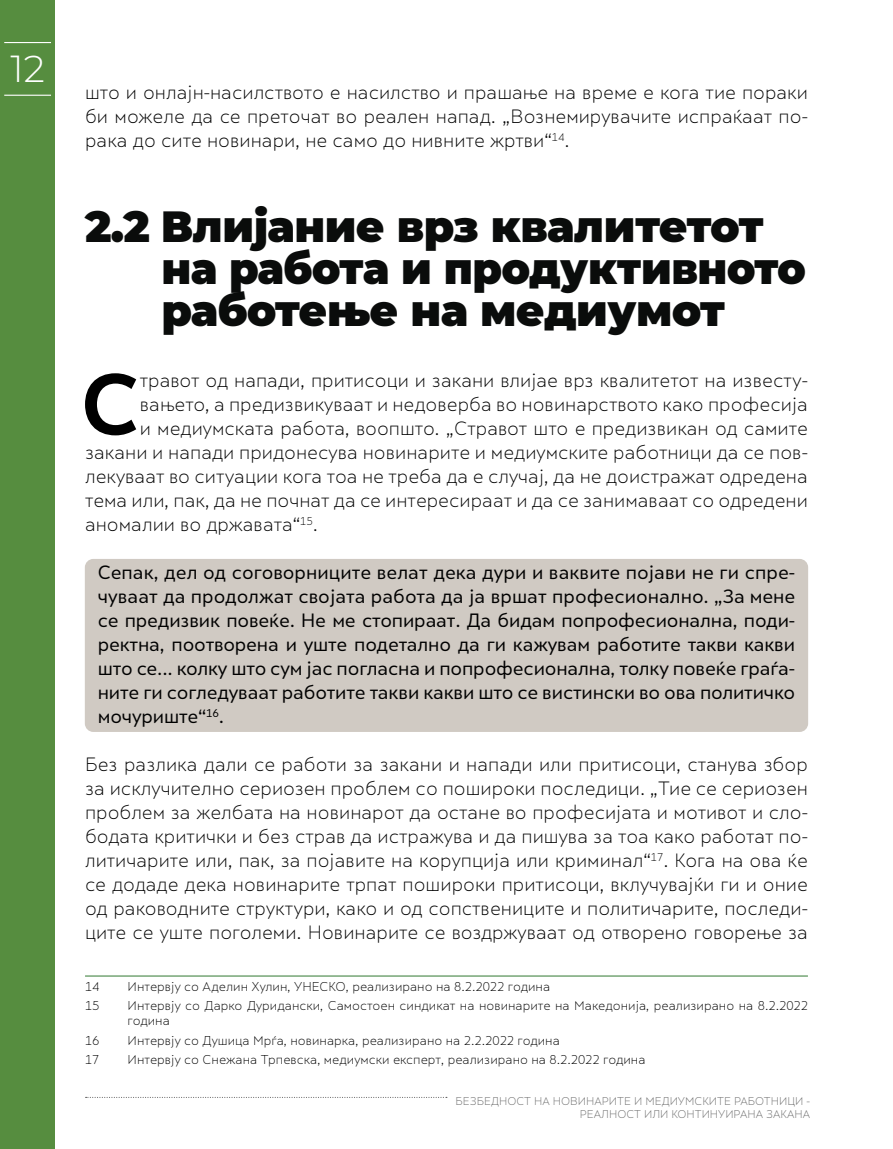
<style>
.page{position:relative;width:893px;height:1149px;background:#fff}
.page>*{position:absolute;margin:0;border:0;box-sizing:border-box;transform-origin:0 0}
.t1{font:700 81.6px "Skola Sans";color:#000}
.t2{font:900 43.5px/42px "Montserrat";letter-spacing:-.01em;color:#0a0c0b}
.t3{font:300 37.5px "Montserrat";color:#fff}
.t4{font:300 18px/24px "Skola Sans";color:#000;text-align:justify}
.t5{font:18px/24px "Skola Sans";letter-spacing:-.01em;color:#000;text-align:justify}
.Paragraph_Style_1{font:300 12px/15px "Skola Sans";color:#000}
.t6{font:300 10.5px/13.5px "Skola Sans";color:#666;text-align:right}
</style>
<div class="page">
<div style="left:0;top:0;width:55px;height:1148px;background:#568d3f"></div>
<hr style="left:4px;top:42px;width:47px;height:1px;background:#fff">
<hr style="left:4px;top:95px;width:47px;height:1px;background:#fff">
<div style="left:85px;top:558px;width:723px;height:173px;background:#d0cac3;border-radius:9px"></div>
<hr style="left:85px;top:974px;width:723px;height:2px;background:#76a676">
<h3 class="t3" style="left:10px;top:43px;width:36px">12</h3>
<p class="t4" style="left:85px;top:80px;width:724px">што и онлајн-насилството е насилство и прашање на време е кога тие пораки би можеле да се преточат во реален напад. „Вознемирувачите испраќаат по&shy;рака до сите новинари, не само до нивните жртви“<sup>14</sup>.</p>
<p class="t2" style="left:162px;top:203px;width:645px;text-indent:-77px">2.2 Влиjание врз квалитетот на работа и продуктивното работење на медиумот</p>
<p class="t1" style="left:81px;top:354px;width:60px">С</p>
<p class="t4" style="left:140px;top:368px;width:670px">травот од напади, притисоци и закани влијае врз квалитетот на известу-</p>
<p class="t4" style="left:140px;top:392px;width:669px">вањето, а предизвикуваат и недоверба во новинарството како професија</p>
<p class="t4" style="left:140px;top:416px;width:670px">и медиумската работа, воопшто. „Стравот што е предизвикан од самите</p>
<p class="t4" style="left:85px;top:440px;width:724px">закани и напади придонесува новинарите и медиумските работници да се пов-</p>
<p class="t4" style="left:85px;top:464px;width:724px">лекуваат во ситуации кога тоа не треба да е случај, да не доистражат одредена</p>
<p class="t4" style="left:85px;top:488px;width:724px">тема или, пак, да не почнат да се интересираат и да се занимаваат со одредени</p>
<p class="t4" style="left:85px;top:512px;width:234px">аномалии во државата“<sup>15</sup>.</p>
<p class="t5" style="left:98px;top:560px;width:699px">Сепак, дел од соговорниците велат дека дури и ваквите појави не ги спре&shy;чуваат да продолжат својата работа да ја вршат професионално. „За мене се предизвик повеќе. Не ме стопираат. Да бидам попрофесионална, поди&shy;ректна, поотворена и уште подетално да ги кажувам работите такви какви што се... колку што сум јас погласна и попрофесионална, толку повеќе граѓа&shy;ните ги согледуваат работите такви какви што се вистински во ова политичко мочуриште“<sup>16</sup>.</p>
<p class="t4" style="left:85px;top:752px;width:724px">Без разлика дали се работи за закани и напади или притисоци, станува збор за исклучително сериозен проблем со пошироки последици. „Тие се сериозен проблем за желбата на новинарот да остане во професијата и мотивот и сло&shy;бодата критички и без страв да истражува и да пишува за тоа како работат по&shy;литичарите или, пак, за појавите на корупција или криминал“<sup>17</sup>. Кога на ова ќе се додаде дека новинарите трпат пошироки притисоци, вклучувајќи ги и оние од раководните структури, како и од сопствениците и политичарите, последи&shy;ците се уште поголеми. Новинарите се воздржуваат од отворено говорење за</p>
<p class="Paragraph_Style_1" style="left:85px;top:978px;width:16px">14</p>
<p class="Paragraph_Style_1" style="left:128px;top:978px;width:424px">Интервју со Аделин Хулин, УНЕСКО, реализирано на 8.2.2022 година</p>
<p class="Paragraph_Style_1" style="left:85px;top:998px;width:16px">15</p>
<p class="Paragraph_Style_1" style="left:128px;top:998px;width:682px">Интервју со Дарко Дуридански, Самостоен синдикат на новинарите на Македонија, реализирано на 8.2.2022 година</p>
<p class="Paragraph_Style_1" style="left:85px;top:1032px;width:16px">16</p>
<p class="Paragraph_Style_1" style="left:128px;top:1032px;width:434px">Интервју со Душица Мрѓа, новинарка, реализирано на 2.2.2022 година</p>
<p class="Paragraph_Style_1" style="left:85px;top:1051px;width:16px">17</p>
<p class="Paragraph_Style_1" style="left:128px;top:1051px;width:519px">Интервју со Снежана Трпевска, медиумски експерт, реализирано на 8.2.2022 година</p>
<p class="t6" style="left:455px;top:1093px;width:356px">БЕЗБЕДНОСТ НА НОВИНАРИТЕ И МЕДИУМСКИТЕ РАБОТНИЦИ -<br>РЕАЛНОСТ ИЛИ КОНТИНУИРАНА ЗАКАНА</p>
</div>
